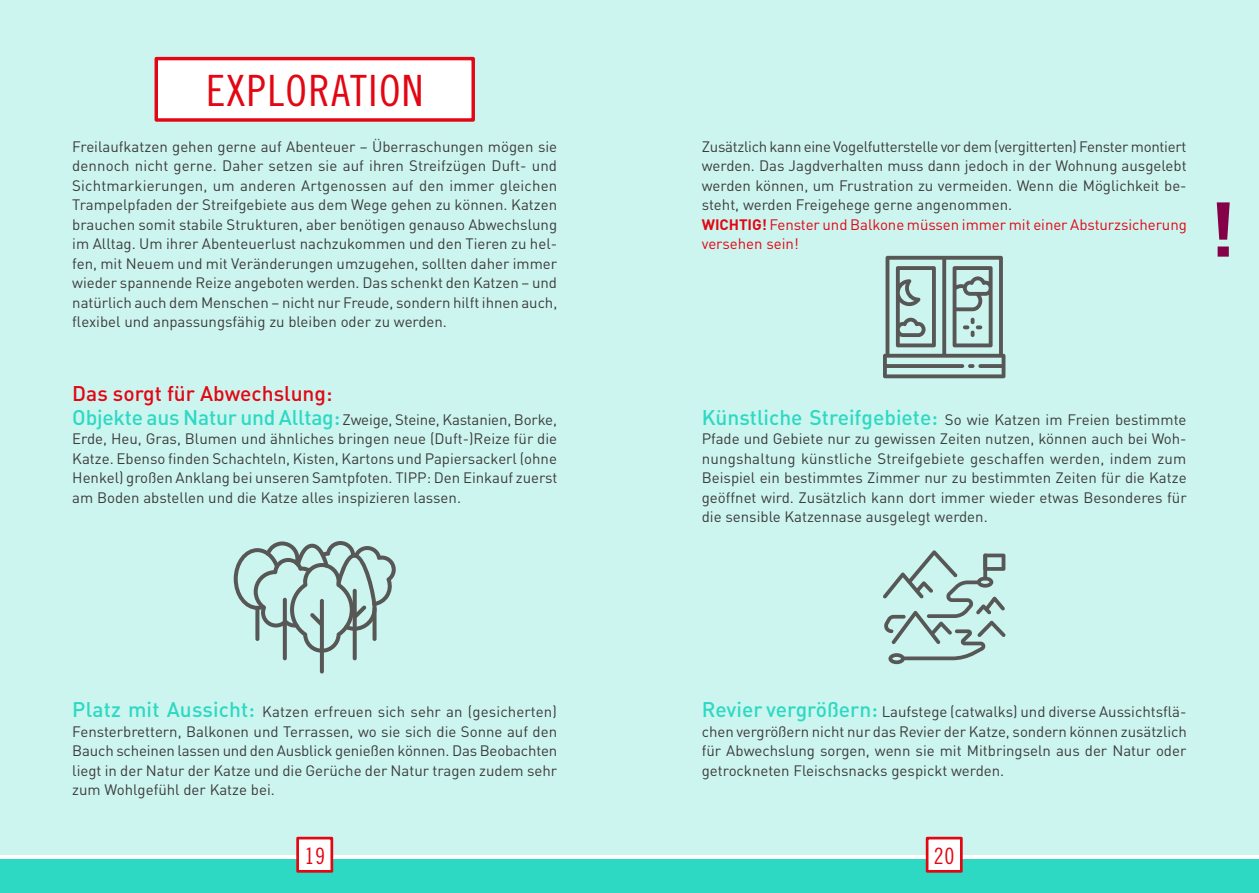
<style>
.page{position:relative;width:1259px;height:893px;background:#fff}
.page>*{position:absolute;margin:0;border:0;box-sizing:border-box;transform-origin:0 0}
.t1{font:43.05px "Trade Gothic Cond Eighteen";letter-spacing:.03em;color:#e30613}
.t2{font:22.5px "Trade Gothic Cond Eighteen";color:#e30613}
.t3{font:500 21px "DIN";color:#e30613}
.t4{font:15px/19.5px "DIN";color:#3c3c3b;text-align:justify}
.s1{font-family:"DIN Medium Alternate";font-size:21px;color:#2ed9c3}
.s2{font-weight:700;color:#e30613}
.s3{color:#e30613}
</style>
<div class="page">
<div style="left:0;top:0;width:1259px;height:855px;background:#cdf5f0"></div>
<div style="left:0;top:860px;width:1259px;height:33px;background:#2ed9c3"></div>
<div style="left:927px;top:838px;width:34px;height:33px;background:#fff"></div>
<div style="left:925px;top:837px;width:37px;height:36px;border:3px solid #e30613"></div>
<div style="left:156px;top:59px;width:317px;height:61px;background:#fff"></div>
<div style="left:154px;top:57px;width:321px;height:65px;border:3px solid #e30613"></div>
<div style="left:298px;top:838px;width:34px;height:33px;background:#fff"></div>
<div style="left:296px;top:837px;width:37px;height:36px;border:3px solid #e30613"></div>
<svg style="left:320px;top:599px;width:4px;height:74px"></svg>
<svg style="left:283px;top:598px;width:4px;height:62px"></svg>
<svg style="left:353px;top:589px;width:4px;height:71px"></svg>
<svg style="left:234px;top:541px;width:162px;height:112px"></svg>
<svg style="left:1216px;top:202px;width:13px;height:55px"></svg>
<svg style="left:883px;top:550px;width:122px;height:114px"></svg>
<svg style="left:883px;top:256px;width:122px;height:122px"></svg>
<h1 class="t1" style="left:206px;top:65px;width:219px">EXPLORATION</h1>
<p class="t4" style="left:72px;top:136px;width:486px">Freilaufkatzen gehen gerne auf Abenteuer – Überraschungen mögen sie dennoch nicht gerne. Daher setzen sie auf ihren Streifzügen Duft- und Sichtmarkierungen, um anderen Artgenossen auf den immer gleichen Trampelpfaden der Streifgebiete aus dem Wege gehen zu können. Katzen brauchen somit stabile Strukturen, aber benötigen genauso Abwechslung im Alltag. Um ihrer Abenteuerlust nachzukommen und den Tieren zu hel&shy;fen, mit Neuem und mit Veränderungen umzugehen, sollten daher immer wieder spannende Reize angeboten werden. Das schenkt den Katzen – und natürlich auch dem Menschen – nicht nur Freude, sondern hilft ihnen auch, flexibel und anpassungsfähig zu bleiben oder zu werden.</p>
<h3 class="t3" style="left:72px;top:380px;width:262px">Das sorgt für Abwechslung:</h3>
<p class="t4" style="left:72px;top:409px;width:486px"><span class="s1">Objekte aus Natur und Alltag:</span> Zweige, Steine, Kastanien, Borke, Erde, Heu, Gras, Blumen und ähnliches bringen neue (Duft-)Reize für die Katze. Ebenso finden Schachteln, Kisten, Kartons und Papiersackerl (ohne Henkel) großen Anklang bei unseren Samtpfoten. TIPP: Den Einkauf zuerst am Boden abstellen und die Katze alles inspizieren lassen.</p>
<p class="t4" style="left:72px;top:702px;width:486px"><span class="s1">Platz mit Aussicht:</span> Katzen erfreuen sich sehr an (gesicherten)<br>Fensterbrettern, Balkonen und Terrassen, wo sie sich die Sonne auf den Bauch scheinen lassen und den Ausblick genießen können. Das Beobachten liegt in der Natur der Katze und die Gerüche der Natur tragen zudem sehr zum Wohlgefühl der Katze bei.</p>
<h2 class="t2" style="left:304px;top:842px;width:22px">19</h2>
<p class="t4" style="left:702px;top:136px;width:486px;text-align:left">Zusätzlich kann eine Vogelfutterstelle vor dem (vergitterten) Fenster montiert werden. Das Jagdverhalten muss dann jedoch in der Wohnung ausgelebt werden können, um Frustration zu vermeiden. Wenn die Möglichkeit be&shy;steht, werden Freigehege gerne angenommen.<br><span class="s2">WICHTIG!</span> <span class="s3">Fenster und Balkone müssen immer mit einer Absturzsicherung versehen sein!</span></p>
<p class="t4" style="left:702px;top:409px;width:486px"><span class="s1">Künstliche Streifgebiete:</span> So wie Katzen im Freien bestimmte Pfade und Gebiete nur zu gewissen Zeiten nutzen, können auch bei Woh&shy;nungshaltung künstliche Streifgebiete geschaffen werden, indem zum Beispiel ein bestimmtes Zimmer nur zu bestimmten Zeiten für die Katze geöffnet wird. Zusätzlich kann dort immer wieder etwas Besonderes für die sensible Katzennase ausgelegt werden.</p>
<p class="t4" style="left:702px;top:702px;width:486px"><span class="s1">Revier vergrößern:</span> Laufstege (catwalks) und diverse Aussichtsflä&shy;chen vergrößern nicht nur das Revier der Katze, sondern können zusätzlich für Abwechslung sorgen, wenn sie mit Mitbringseln aus der Natur oder getrockneten Fleischsnacks gespickt werden.</p>
<h2 class="t2" style="left:934px;top:842px;width:22px">20</h2>
</div>
